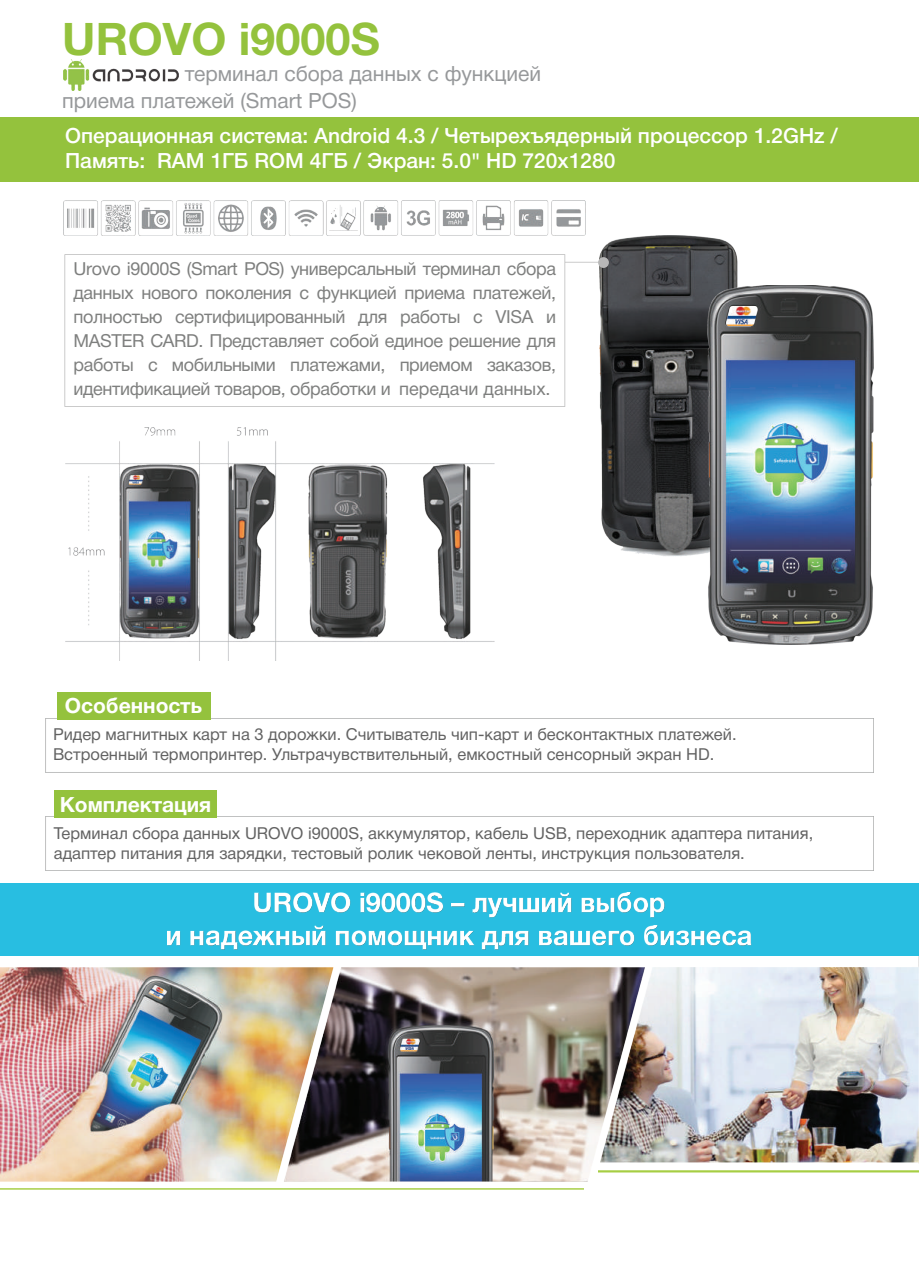
<style>
.page{position:relative;width:919px;height:1276px;background:#fff}
.page>*{position:absolute;margin:0;border:0;box-sizing:border-box;transform-origin:0 0}
.t1{font:700 45px "Helvetica Neue Cyr";color:#94c23d}
.t2{font:500 21px/25.2px "Helvetica Neue Cyr";color:#fff}
.t3{font:21px/27px "Helvetica Neue Cyr";color:#96989a}
.t4{font:700 21px "Helvetica Neue Cyr";color:#fff}
.t5{font:18px/24px "Helvetica Neue Cyr";letter-spacing:-.02em;color:#7e7f7e;text-align:justify}
.t6{font:16.5px/19.8px "Helvetica Neue Cyr";color:#626262}
</style>
<div class="page">
<img style="left:2px;top:59px;width:916px;height:1131px">
<div style="left:0;top:117px;width:918px;height:65px;background:#94c23d"></div>
<svg style="left:64px;top:254px;width:535px;height:153px"></svg>
<img style="left:599px;top:235px;width:139px;height:328px">
<img style="left:707px;top:285px;width:166px;height:359px">
<img style="left:726px;top:306px;width:31px;height:20px">
<img style="left:600px;top:955px;width:318px;height:208px">
<img style="left:46px;top:718px;width:827px;height:54px">
<div style="left:57px;top:692px;width:154px;height:27px;background:#94c23d"></div>
<img style="left:46px;top:816px;width:827px;height:54px">
<div style="left:54px;top:790px;width:162px;height:27px;background:#94c23d"></div>
<div style="left:0;top:883px;width:918px;height:72px;background:#28bee1"></div>
<img style="left:168px;top:892px;width:583px;height:57px">
<img style="left:0;top:967px;width:644px;height:214px">
<div style="left:598px;top:257px;width:10px;height:11px;background:#b7b7b7;border-radius:50%"></div>
<img style="left:64px;top:201px;width:521px;height:34px">
<img style="left:65px;top:427px;width:429px;height:233px">
<img style="left:0;top:1188px;width:583px;height:1px">
<img style="left:598px;top:1170px;width:320px;height:2px">
<img style="left:64px;top:60px;width:114px;height:30px">
<h1 class="t1" style="left:62px;top:15px;width:319px">UROVO i9000S</h1>
<p class="t3" style="left:62px;top:60px;width:480px;text-indent:123px">терминал сбора данных с функцией приема платежей (Smart POS)</p>
<p class="t2" style="left:65px;top:123px;width:774px">Операционная система: Android 4.3 / Четырехъядерный процессор 1.2GHz /<br>Память: RAM 1ГБ ROM 4ГБ / Экран: 5.0" HD 720х1280</p>
<p class="t5" style="left:74px;top:257px;width:484px">Urovo i9000S (Smart POS) универсальный терминал сбора данных нового поколения с функцией приема платежей, полностью сертифицированный для работы с VISA и MASTER CARD. Представляет собой единое решение для работы с мобильными платежами, приемом заказов, идентификацией товаров, обработки и передачи данных.</p>
<p class="t4" style="left:65px;top:694px;width:139px">Особенность</p>
<p class="t6" style="left:53px;top:724px;width:685px">Ридер магнитных карт на 3 дорожки. Считыватель чип-карт и бесконтактных платежей.<br>Встроенный термопринтер. Ультрачувствительный, емкостный сенсорный экран HD.</p>
<p class="t4" style="left:60px;top:793px;width:153px">Комплектация</p>
<p class="t6" style="left:54px;top:823px;width:760px">Терминал сбора данных UROVO i9000S, аккумулятор, кабель USB, переходник адаптера питания, адаптер питания для зарядки, тестовый ролик чековой ленты, инструкция пользователя.</p>
</div>
